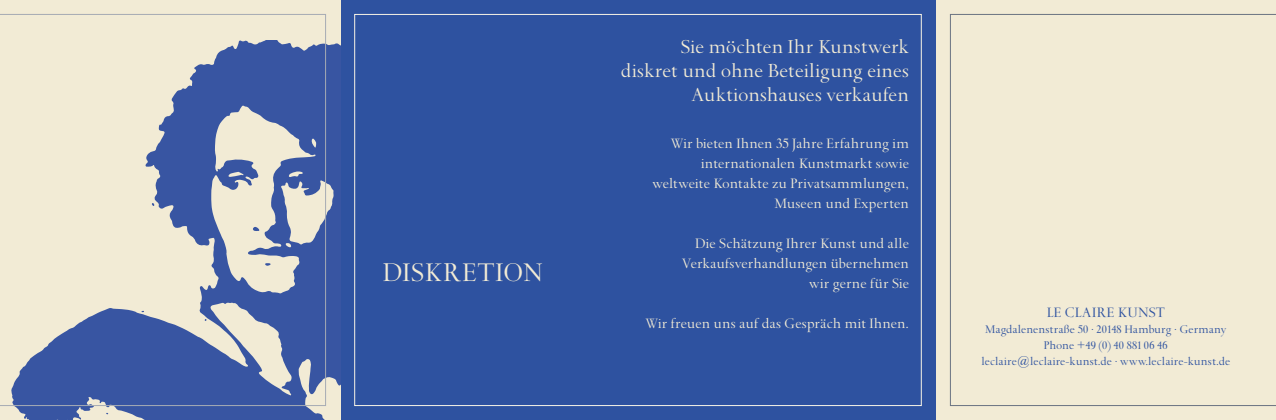
<style>
.page{position:relative;width:1276px;height:420px;background:#fff}
.page>*{position:absolute;margin:0;border:0;box-sizing:border-box;transform-origin:0 0}
.t1{font:30px "Spectrum";letter-spacing:.015em;color:#f2ebd5}
.t2{font:22px/24px "Spectrum";color:#f2ebd5;text-align:right}
.t3{font:16px/20px "Spectrum";letter-spacing:.005em;color:#f2ebd5;text-align:right}
.t4{font:16px "Spectrum";letter-spacing:.01em;color:#2e52a0}
.t5{font:13px/16px "Spectrum";color:#2e52a0;text-align:center}
</style>
<div class="page">
<div style="left:935px;top:0;width:341px;height:420px;background:#f2ebd5"></div>
<div style="left:340px;top:0;width:595px;height:420px;background:#2e52a0"></div>
<div style="left:0;top:0;width:340px;height:420px;background:#f2ebd5"></div>
<svg style="left:14px;top:43px;width:326px;height:377px;fill:#3855a2"></svg>
<svg style="left:0;top:14px;width:326px;height:392px"></svg>
<svg style="left:950px;top:14px;width:326px;height:392px"></svg>
<h1 class="t1" style="left:383px;top:256px;width:162px">DISKRETION</h1>
<h2 class="t2" style="left:621px;top:35px;width:289px">Sie möchten Ihr Kunstwerk diskret und ohne Beteiligung eines<br>Auktionshauses verkaufen</h2>
<p class="t3" style="left:652px;top:134px;width:258px">Wir bieten Ihnen 35 Jahre Erfahrung im internationalen Kunstmarkt sowie weltweite Kontakte zu Privatsammlungen, Museen und Experten</p>
<p class="t3" style="left:682px;top:234px;width:229px">Die Schätzung Ihrer Kunst und alle<br>Verkaufsverhandlungen übernehmen wir gerne für Sie</p>
<p class="t3" style="left:645px;top:314px;width:265px">Wir freuen uns auf das Gespräch mit Ihnen.</p>
<p class="t4" style="left:1046px;top:304px;width:120px">LE CLAIRE KUNST</p>
<p class="t5" style="left:981px;top:321px;width:250px">Magdalenenstraße 50 · 20148 Hamburg · Germany<br>Phone +49 (0) 40 881 06 46 leclaire@leclaire-kunst.de · www.leclaire-kunst.de</p>
</div>
